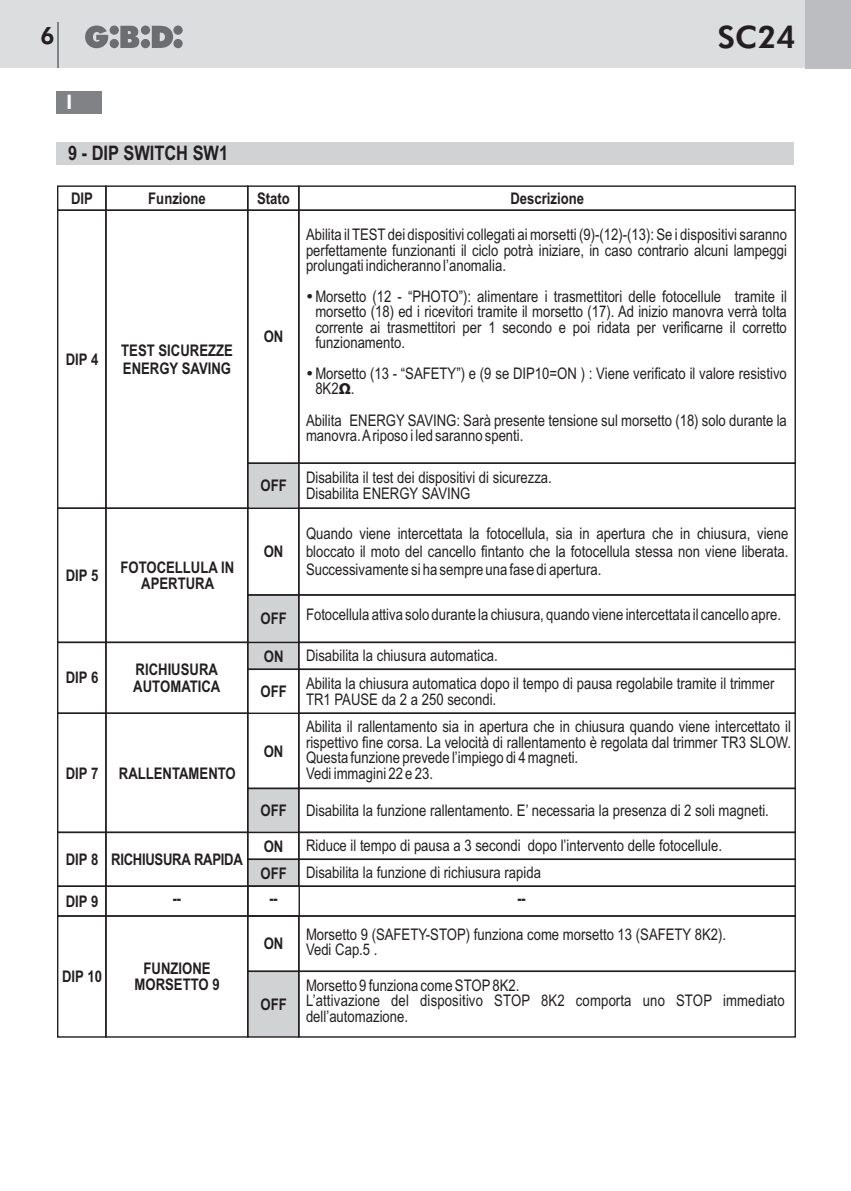
<style>
.page{position:relative;width:851px;height:1191px;background:#fff}
.page>*{position:absolute;margin:0;border:0;box-sizing:border-box;transform-origin:0 0}
.t1{font:800 31px "Futura BT";color:#231f20}
.t2{font:800 24px "Futura BT";color:#231f20}
.t3{font:700 20px "Arial Narrow";color:#231f20}
.t4{font:800 20px "Futura BT";color:#fff}
.t5{font:16px/15.4px "Arial Narrow";color:#231f20}
.t6{font:700 16px/16.4px "Arial Narrow";color:#231f20}
.t7{font:700 16px "Arial Narrow";letter-spacing:-.02em;color:#231f20}
.s1{font-family:"Myriad Pro";font-weight:900}
.s2{font-weight:700}
</style>
<div class="page">
<div style="left:0;top:0;width:849px;height:68px;background:#dcdddf"></div>
<hr style="left:57px;top:23px;width:1px;height:45px;background:#808285">
<div style="left:805px;top:0;width:45px;height:68px;background:#bcbdc0"></div>
<svg style="left:85px;top:26px;width:98px;height:22px"></svg>
<div style="left:298px;top:915px;width:497px;height:57px;border:1px solid #231f20"></div>
<svg style="left:248px;top:860px;width:50px;height:25px"></svg>
<div style="left:246px;top:972px;width:54px;height:66px;background:#d1d2d4"></div>
<div style="left:57px;top:91px;width:45px;height:22px;background:#808285"></div>
<div style="left:57px;top:831px;width:50px;height:56px;border:1px solid #231f20"></div>
<div style="left:247px;top:831px;width:52px;height:29px;border:1px solid #231f20"></div>
<div style="left:105px;top:831px;width:143px;height:56px;border:1px solid #231f20"></div>
<div style="left:298px;top:858px;width:497px;height:29px;border:1px solid #231f20"></div>
<div style="left:57px;top:915px;width:50px;height:122px;border:1px solid #231f20"></div>
<div style="left:247px;top:915px;width:52px;height:57px;border:1px solid #231f20"></div>
<div style="left:105px;top:915px;width:143px;height:122px;border:1px solid #231f20"></div>
<div style="left:298px;top:970px;width:497px;height:67px;border:1px solid #231f20"></div>
<div style="left:57px;top:885px;width:50px;height:31px;border:1px solid #231f20"></div>
<div style="left:105px;top:885px;width:143px;height:31px;border:1px solid #231f20"></div>
<div style="left:247px;top:885px;width:548px;height:31px;border:1px solid #231f20"></div>
<div style="left:57px;top:185px;width:50px;height:26px;border:1px solid #231f20"></div>
<div style="left:247px;top:185px;width:52px;height:26px;border:1px solid #231f20"></div>
<div style="left:105px;top:185px;width:143px;height:26px;border:1px solid #231f20"></div>
<div style="left:298px;top:185px;width:497px;height:26px;border:1px solid #231f20"></div>
<svg style="left:248px;top:789px;width:50px;height:44px;background:#c8c9cb"></svg>
<div style="left:298px;top:787px;width:497px;height:46px;border:1px solid #231f20"></div>
<div style="left:298px;top:712px;width:497px;height:77px;border:1px solid #231f20"></div>
<div style="left:57px;top:712px;width:50px;height:121px;border:1px solid #231f20"></div>
<div style="left:247px;top:712px;width:52px;height:77px;border:1px solid #231f20"></div>
<div style="left:105px;top:712px;width:143px;height:121px;border:1px solid #231f20"></div>
<div style="left:57px;top:142px;width:737px;height:22px;background:#d1d2d4"></div>
<div style="left:57px;top:641px;width:50px;height:73px;border:1px solid #231f20"></div>
<div style="left:105px;top:641px;width:143px;height:73px;border:1px solid #231f20"></div>
<div style="left:298px;top:668px;width:497px;height:46px;border:1px solid #231f20"></div>
<div style="left:298px;top:641px;width:497px;height:29px;border:1px solid #231f20"></div>
<svg style="left:246px;top:595px;width:54px;height:119px"></svg>
<div style="left:57px;top:507px;width:50px;height:136px;border:1px solid #231f20"></div>
<div style="left:247px;top:507px;width:52px;height:88px;border:1px solid #231f20"></div>
<div style="left:105px;top:507px;width:143px;height:136px;border:1px solid #231f20"></div>
<div style="left:298px;top:594px;width:497px;height:49px;border:1px solid #231f20"></div>
<div style="left:298px;top:462px;width:497px;height:47px;border:1px solid #231f20"></div>
<svg style="left:248px;top:464px;width:52px;height:45px;background:#c3c4c6"></svg>
<div style="left:298px;top:209px;width:497px;height:255px;border:1px solid #231f20"></div>
<div style="left:57px;top:209px;width:50px;height:300px;border:1px solid #231f20"></div>
<div style="left:247px;top:209px;width:52px;height:255px;border:1px solid #231f20"></div>
<div style="left:105px;top:209px;width:143px;height:300px;border:1px solid #231f20"></div>
<div style="left:247px;top:885px;width:53px;height:31px;border:1px solid #231f20"></div>
<h2 class="t2" style="left:40px;top:25px;width:16px">6</h2>
<h1 class="t1" style="left:717px;top:24px;width:79px">SC24</h1>
<p class="t4" style="left:66px;top:94px;width:8px">I</p>
<p class="t3" style="left:68px;top:146px;width:162px">9 - DIP SWITCH SW1</p>
<p class="t6" style="left:71px;top:191px;width:23px">DIP</p>
<p class="t6" style="left:148px;top:191px;width:59px">Funzione</p>
<p class="t6" style="left:257px;top:191px;width:34px">Stato</p>
<p class="t6" style="left:510px;top:191px;width:75px">Descrizione</p>
<p class="t6" style="left:66px;top:353px;width:34px">DIP 4</p>
<p class="t6" style="left:121px;top:343px;width:113px;line-height:18.2px">TEST SICUREZZE<br>ENERGY SAVING</p>
<p class="t6" style="left:66px;top:568px;width:34px">DIP 5</p>
<p class="t6" style="left:120px;top:560px;width:115px;text-align:center">FOTOCELLULA IN<br>APERTURA</p>
<p class="t6" style="left:264px;top:330px;width:21px">ON</p>
<p class="t6" style="left:260px;top:479px;width:28px">OFF</p>
<p class="t6" style="left:264px;top:545px;width:21px">ON</p>
<p class="t5" style="left:306px;top:228px;width:482px;text-align:justify">Abilita il TEST dei dispositivi collegati ai morsetti (9)-(12)-(13): Se i dispositivi saranno perfettamente funzionanti il ciclo potrà iniziare, in caso contrario alcuni lampeggi prolungati indicheranno l’anomalia.</p>
<p class="t5" style="left:315px;top:290px;width:473px;text-align:justify;text-indent:-9px">•Morsetto (12 - “PHOTO”): alimentare i trasmettitori delle fotocellule tramite il morsetto (18) ed i ricevitori tramite il morsetto (17). Ad inizio manovra verrà tolta corrente ai trasmettitori per 1 secondo e poi ridata per verificarne il corretto funzionamento.</p>
<p class="t5" style="left:315px;top:367px;width:473px;text-indent:-9px">•Morsetto (13 - “SAFETY”) e (9 se DIP10=ON ) : Viene verificato il valore resistivo<br>8K2<span class="s1">Ω</span>.</p>
<p class="t5" style="left:306px;top:414px;width:482px">Abilita ENERGY SAVING: Sarà presente tensione sul morsetto (18) solo durante la manovra. Ariposo i led saranno spenti.</p>
<p class="t5" style="left:306px;top:471px;width:247px">Disabilita il test dei dispositivi di sicurezza.<br>Disabilita ENERGY SAVING</p>
<p class="t5" style="left:306px;top:526px;width:484px;line-height:18.2px;text-align:justify">Quando viene intercettata la fotocellula, sia in apertura che in chiusura, viene bloccato il moto del cancello fintanto che la fotocellula stessa non viene liberata.<br>Successivamente si ha sempre una fase di apertura.</p>
<p class="t5" style="left:260px;top:608px;width:522px"><span class="s2">OFF</span> Fotocellula attiva solo durante la chiusura, quando viene intercettata il cancello apre.</p>
<p class="t6" style="left:264px;top:649px;width:21px">ON</p>
<p class="t5" style="left:306px;top:649px;width:193px">Disabilita la chiusura automatica.</p>
<p class="t6" style="left:260px;top:684px;width:28px">OFF</p>
<p class="t6" style="left:133px;top:663px;width:89px">RICHIUSURA<br>AUTOMATICA</p>
<p class="t6" style="left:66px;top:671px;width:34px">DIP 6</p>
<p class="t5" style="left:306px;top:677px;width:470px">Abilita la chiusura automatica dopo il tempo di pausa regolabile tramite il trimmer<br>TR1 PAUSE da 2 a 250 secondi.</p>
<p class="t6" style="left:66px;top:766px;width:34px">DIP 7</p>
<p class="t6" style="left:119px;top:766px;width:118px">RALLENTAMENTO</p>
<p class="t6" style="left:264px;top:744px;width:21px">ON</p>
<p class="t5" style="left:306px;top:720px;width:486px">Abilita il rallentamento sia in apertura che in chiusura quando viene intercettato il rispettivo fine corsa. La velocità di rallentamento è regolata dal trimmer TR3 SLOW.<br>Questa funzione prevede l’impiego di 4 magneti.<br>Vedi immagini 22 e 23.</p>
<p class="t6" style="left:260px;top:803px;width:28px">OFF</p>
<p class="t5" style="left:306px;top:804px;width:464px">Disabilita la funzione rallentamento. E’ necessaria la presenza di 2 soli magneti.</p>
<p class="t6" style="left:66px;top:852px;width:34px">DIP 8</p>
<p class="t7" style="left:111px;top:853px;width:133px">RICHIUSURA RAPIDA</p>
<p class="t6" style="left:260px;top:834px;width:28px;line-height:27px">ON<br>OFF</p>
<p class="t5" style="left:306px;top:833px;width:417px;line-height:27px">Riduce il tempo di pausa a 3 secondi dopo l’intervento delle fotocellule.<br>Disabilita la funzione di richiusura rapida</p>
<p class="t6" style="left:66px;top:894px;width:34px">DIP 9</p>
<p class="t6" style="left:173px;top:891px;width:10px">--</p>
<p class="t6" style="left:269px;top:891px;width:10px">--</p>
<p class="t6" style="left:517px;top:891px;width:10px">--</p>
<p class="t6" style="left:264px;top:937px;width:21px">ON</p>
<p class="t5" style="left:306px;top:928px;width:421px">Morsetto 9 (SAFETY-STOP) funziona come morsetto 13 (SAFETY 8K2).<br>Vedi Cap.5 .</p>
<p class="t6" style="left:62px;top:969px;width:41px">DIP 10</p>
<p class="t6" style="left:134px;top:961px;width:87px;text-align:center">FUNZIONE<br>MORSETTO 9</p>
<p class="t6" style="left:260px;top:997px;width:28px">OFF</p>
<p class="t5" style="left:306px;top:979px;width:480px">Morsetto 9 funziona come STOP8K2.<br>L’attivazione del dispositivo STOP 8K2 comporta uno STOP immediato dell’automazione.</p>
</div>
